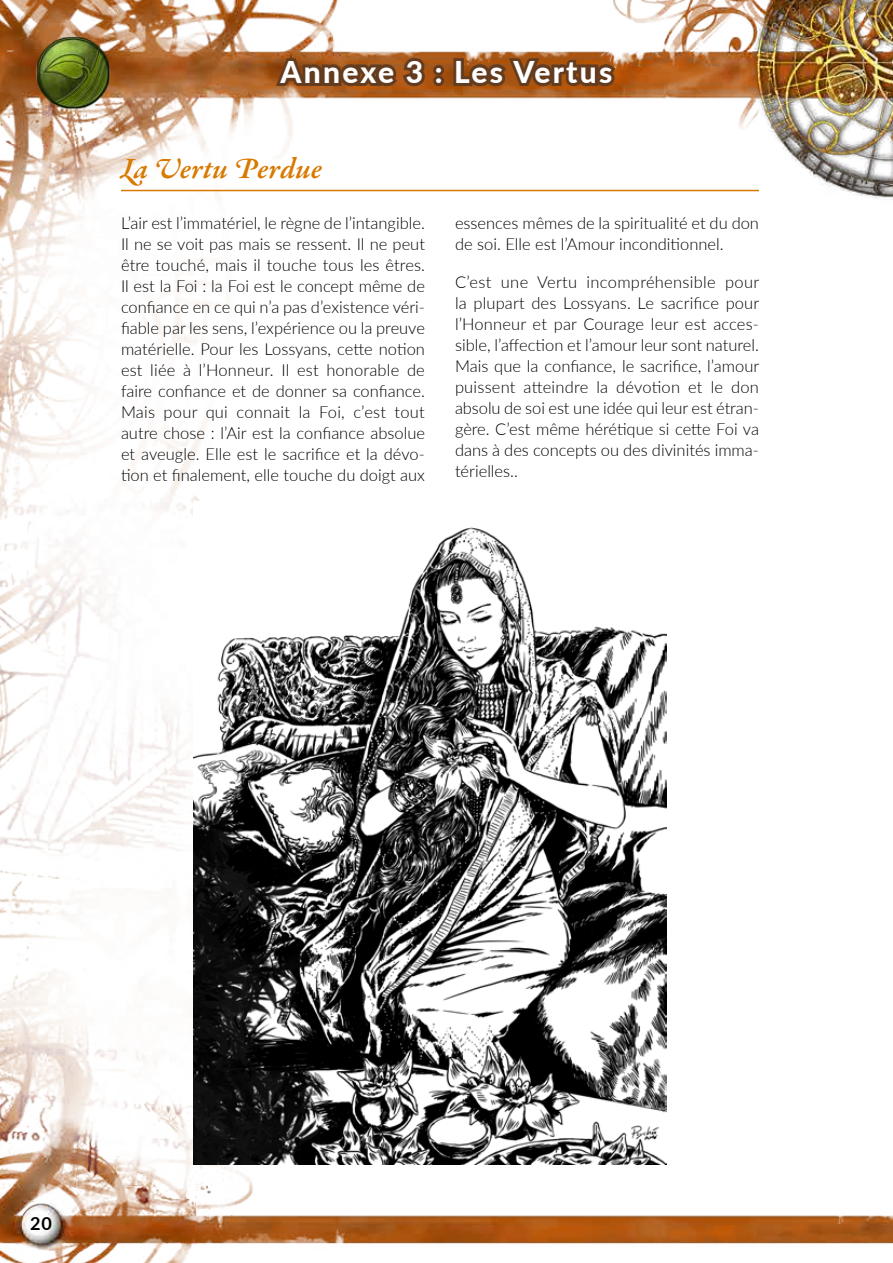
<style>
.page{position:relative;width:893px;height:1263px;background:#fff}
.page>*{position:absolute;margin:0;border:0;box-sizing:border-box;transform-origin:0 0}
.t1{font:800 30px "Lato";letter-spacing:.075em;color:#fff}
.t2{font:italic 600 30px "Garamond Premr Pro";letter-spacing:.005em;color:#d87900}
.t3{font:700 18px "Lato";color:#000}
.t4{font:300 16.5px/21px "Lato";color:#000;text-align:justify}
</style>
<div class="page">
<img style="left:0;top:0;width:893px;height:1263px">
<img style="left:193px;top:502px;width:474px;height:662px">
<hr style="left:121px;top:190px;width:638px;height:1px;background:#d87900">
<svg style="left:272px;top:41px;width:348px;height:167px"></svg>
<img style="left:31px;top:15px;width:89px;height:126px">
<h1 class="t1" style="left:281px;top:50px;width:333px">Annexe 3 : Les Vertus</h1>
<h1 class="t2" style="left:121px;top:150px;width:203px">La Vertu Perdue</h1>
<p class="t4" style="left:121px;top:211px;width:306px">L’air est l’immatériel, le règne de l’intangible.<br>Il ne se voit pas mais se ressent. Il ne peut être touché, mais il touche tous les êtres.<br>Il est la Foi : la Foi est le concept même de confiance en ce qui n’a pas d’existence véri&shy;fiable par les sens, l’expérience ou la preuve matérielle. Pour les Lossyans, cette notion est liée à l’Honneur. Il est honorable de faire confiance et de donner sa confiance.<br>Mais pour qui connait la Foi, c’est tout autre chose : l’Air est la confiance absolue et aveugle. Elle est le sacrifice et la dévo&shy;tion et finalement, elle touche du doigt aux</p>
<p class="t4" style="left:455px;top:212px;width:305px">essences mêmes de la spiritualité et du don de soi. Elle est l’Amour inconditionnel.</p>
<p class="t4" style="left:455px;top:271px;width:306px">C’est une Vertu incompréhensible pour la plupart des Lossyans. Le sacrifice pour l’Honneur et par Courage leur est acces&shy;sible, l’affection et l’amour leur sont naturel.<br>Mais que la confiance, le sacrifice, l’amour puissent atteindre la dévotion et le don absolu de soi est une idée qui leur est étran&shy;gère. C’est même hérétique si cette Foi va dans à des concepts ou des divinités imma&shy;térielles..</p>
<p class="t3" style="left:30px;top:1210px;width:23px">20</p>
</div>
